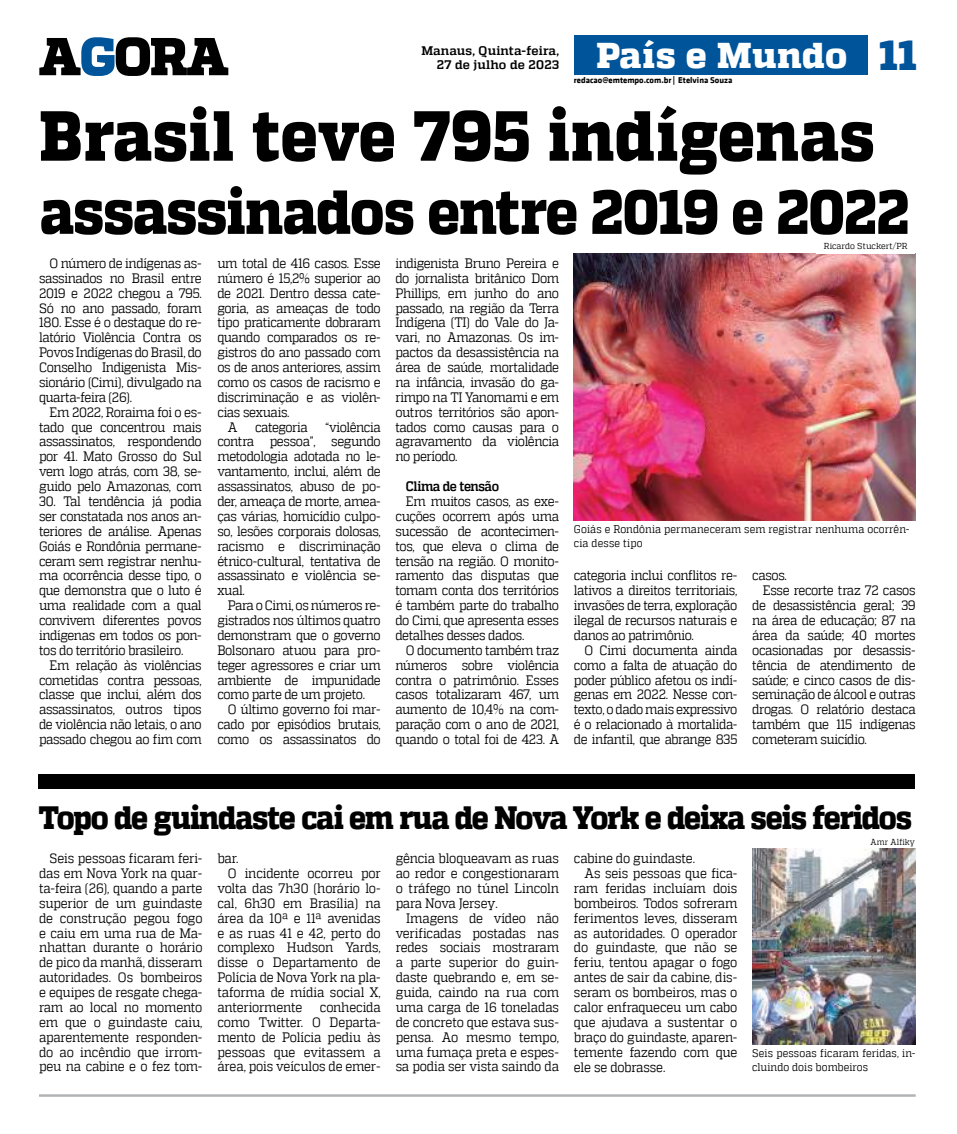
<style>
.page{position:relative;width:957px;height:1134px;background:#fff}
.page>*{position:absolute;margin:0;border:0;box-sizing:border-box;transform-origin:0 0}
.t1{font:800 70.62px "MW Quadon";letter-spacing:.005em;color:#000;scale:.9 1}
.t2{font:800 62px "MW Quadon";letter-spacing:-.015em;color:#000;scale:.9 1}
.t3{font:800 41.88px "MW Quadon";color:#00549a}
.t4{font:800 35.75px "MW Quadon";letter-spacing:.01em;color:#fff}
.t5{font:800 32.25px "MW Quadon";letter-spacing:-.04em;color:#000;scale:.9 1}
.t6{font:13.62px/14.9px "MW Quadon";letter-spacing:-.03em;color:#000;text-align:justify;scale:.9 1}
.t7{font:13.62px "MW Quadon";letter-spacing:-.01em;color:#000;scale:.9 1}
.t8{font:700 13.62px "MW Quadon";letter-spacing:-.04em;color:#000;scale:.9 1}
.t9{font:700 12.38px/14.9px "MW Quadon";letter-spacing:.015em;color:#000;text-align:right}
.t10{font:11.12px/13.4px "MW Quadon";letter-spacing:.01em;color:#000;scale:.9 1}
.t11{font:700 8.62px "MW Klavika Bd";color:#000}
.t12{font:8.62px "MW Quadon";letter-spacing:.01em;color:#000;scale:.95 1}
.t13{font:8.62px "MW Quadon";letter-spacing:.01em;color:#000;scale:.9 1}
</style>
<div class="page">
<hr style="left:39px;top:1094px;width:876px;height:3px;background:#b1b3b5">
<img style="left:574px;top:254px;width:341px;height:267px">
<div style="left:38px;top:774px;width:877px;height:15px;background:#000"></div>
<img style="left:752px;top:848px;width:163px;height:197px">
<svg style="left:39px;top:37px;width:189px;height:39px"></svg>
<div style="left:574px;top:35px;width:293px;height:40px;background:#00549a"></div>
<p class="t9" style="left:421px;top:43px;width:139px">Manaus, Quinta-feira,<br>27 de julho de 2023</p>
<h3 class="t4" style="left:596px;top:35px;width:252px">País e Mundo</h3>
<p class="t11" style="left:574px;top:74px;width:160px">redacao@emtempo.com.br | Etelvina Souza</p>
<h3 class="t3" style="left:879px;top:30px;width:39px">11</h3>
<h1 class="t1" style="left:39px;top:94px;width:929px">Brasil teve 795 indígenas</h1>
<h2 class="t2" style="left:39px;top:176px;width:968px">assassinados entre 2019 e 2022</h2>
<p class="t12" style="left:824px;top:241px;width:90px">Ricardo Stuckert/PR</p>
<p class="t6" style="left:39px;top:256px;width:182px;text-indent:11px">O número de indígenas as&shy;sassinados no Brasil entre 2019 e 2022 chegou a 795.<br>Só no ano passado, foram 180. Esse é o destaque do re&shy;latório Violência Contra os Povos Indígenas do Brasil, do Conselho Indigenista Mis&shy;sionário (Cimi), divulgado na quarta-feira (26).</p>
<p class="t6" style="left:39px;top:404px;width:182px;text-indent:11px">Em 2022, Roraima foi o es&shy;tado que concentrou mais assassinatos, respondendo por 41. Mato Grosso do Sul vem logo atrás, com 38, se&shy;guido pelo Amazonas, com</p>
<p class="t6" style="left:39px;top:494px;width:182px">30. Tal tendência já podia ser constatada nos anos an&shy;teriores de análise. Apenas Goiás e Rondônia permane&shy;ceram sem registrar nenhu&shy;ma ocorrência desse tipo, o que demonstra que o luto é uma realidade com a qual convivem diferentes povos indígenas em todos os pon&shy;tos do território brasileiro.</p>
<p class="t6" style="left:39px;top:657px;width:182px;text-indent:11px">Em relação às violências cometidas contra pessoas, classe que inclui, além dos assassinatos, outros tipos de violência não letais, o ano passado chegou ao fim com</p>
<p class="t6" style="left:217px;top:256px;width:183px">um total de 416 casos. Esse</p>
<p class="t6" style="left:217px;top:270px;width:183px">número é 15,2% superior ao</p>
<p class="t6" style="left:217px;top:285px;width:183px">de 2021. Dentro dessa cate-</p>
<p class="t6" style="left:217px;top:300px;width:183px">goria, as ameaças de todo</p>
<p class="t6" style="left:217px;top:315px;width:183px">tipo praticamente dobraram</p>
<p class="t6" style="left:217px;top:330px;width:183px">quando comparados os re-</p>
<p class="t6" style="left:217px;top:345px;width:183px">gistros do ano passado com</p>
<p class="t6" style="left:217px;top:360px;width:183px">os de anos anteriores, assim</p>
<p class="t6" style="left:217px;top:375px;width:183px">como os casos de racismo e</p>
<p class="t6" style="left:217px;top:389px;width:183px">discriminação e as violên-</p>
<p class="t6" style="left:217px;top:404px;width:82px">cias sexuais.</p>
<p class="t6" style="left:228px;top:419px;width:12px">A</p>
<p class="t6" style="left:255px;top:419px;width:60px">categoria</p>
<p class="t6" style="left:217px;top:419px;width:183px;text-indent:108px">“violência contra pessoa”, segundo metodologia adotada no le&shy;vantamento, inclui, além de assassinatos, abuso de po&shy;der, ameaça de morte, amea&shy;ças várias, homicídio culpo&shy;so, lesões corporais dolosas, racismo e discriminação étnico-cultural, tentativa de assassinato e violência se&shy;xual.</p>
<p class="t6" style="left:217px;top:598px;width:183px;text-indent:11px">Para o Cimi, os números re&shy;gistrados nos últimos quatro demonstram que o governo Bolsonaro atuou para pro&shy;teger agressores e criar um ambiente de impunidade como parte de um projeto.</p>
<p class="t6" style="left:217px;top:702px;width:183px;text-indent:11px">O último governo foi mar&shy;cado por episódios brutais, como os assassinatos do</p>
<p class="t6" style="left:395px;top:256px;width:183px">indigenista Bruno Pereira e do jornalista britânico Dom Phillips, em junho do ano passado, na região da Terra Indígena (TI) do Vale do Ja&shy;vari, no Amazonas. Os im&shy;pactos da desassistência na área de saúde, mortalidade na infância, invasão do ga&shy;rimpo na TI Yanomami e em outros territórios são apon&shy;tados como causas para o agravamento da violência no período.</p>
<p class="t8" style="left:406px;top:478px;width:105px">Clima de tensão</p>
<p class="t6" style="left:395px;top:494px;width:183px;text-indent:11px">Em muitos casos, as exe&shy;cuções ocorrem após uma sucessão de acontecimen&shy;tos, que eleva o clima de tensão na região. O monito&shy;ramento das disputas que tomam conta dos territórios é também parte do trabalho do Cimi, que apresenta esses detalhes desses dados.</p>
<p class="t6" style="left:395px;top:642px;width:183px;text-indent:11px">O documento também traz números sobre violência contra o patrimônio. Esses casos totalizaram 467, um aumento de 10,4% na com&shy;paração com o ano de 2021, quando o total foi de 423. A</p>
<p class="t10" style="left:574px;top:523px;width:375px">Goiás e Rondônia permaneceram sem registrar nenhuma ocorrên&shy;cia desse tipo</p>
<p class="t6" style="left:574px;top:568px;width:183px">categoria inclui conflitos re&shy;lativos a direitos territoriais, invasões de terra, exploração ilegal de recursos naturais e danos ao patrimônio.</p>
<p class="t6" style="left:574px;top:642px;width:183px;text-indent:11px">O Cimi documenta ainda como a falta de atuação do poder público afetou os indí&shy;genas em 2022. Nesse con&shy;texto, o dado mais expressivo é o relacionado à mortalida&shy;de infantil, que abrange 835</p>
<p class="t6" style="left:752px;top:568px;width:40px">casos.</p>
<p class="t6" style="left:762px;top:583px;width:171px">Esse recorte traz 72 casos</p>
<p class="t6" style="left:752px;top:598px;width:183px">de desassistência geral; 39</p>
<p class="t6" style="left:752px;top:613px;width:183px">na área de educação; 87 na</p>
<p class="t6" style="left:752px;top:628px;width:183px">área da saúde; 40 mortes</p>
<p class="t6" style="left:752px;top:642px;width:183px">ocasionadas por desassis-</p>
<p class="t6" style="left:752px;top:657px;width:183px">tência de atendimento de</p>
<p class="t6" style="left:752px;top:672px;width:183px">saúde; e cinco casos de dis-</p>
<p class="t6" style="left:752px;top:687px;width:183px">seminação de álcool e outras</p>
<p class="t6" style="left:752px;top:702px;width:183px">drogas. O relatório destaca</p>
<p class="t6" style="left:752px;top:717px;width:183px">também que 115 indígenas</p>
<p class="t6" style="left:752px;top:732px;width:129px">cometeram suicídio.</p>
<h3 class="t5" style="left:39px;top:799px;width:971px">Topo de guindaste cai em rua de Nova York e deixa seis feridos</h3>
<p class="t6" style="left:39px;top:851px;width:183px;text-indent:11px">Seis pessoas ficaram feri&shy;das em Nova York na quar&shy;ta-feira (26), quando a parte superior de um guindaste de construção pegou fogo e caiu em uma rua de Ma&shy;nhattan durante o horário de pico da manhã, disseram autoridades. Os bombeiros e equipes de resgate chega&shy;ram ao local no momento em que o guindaste caiu, aparentemente responden&shy;do ao incêndio que irrom&shy;peu na cabine e o fez tom-</p>
<p class="t6" style="left:217px;top:851px;width:25px">bar.</p>
<p class="t6" style="left:228px;top:866px;width:171px">O incidente ocorreu por</p>
<p class="t6" style="left:217px;top:881px;width:183px">volta das 7h30 (horário lo-</p>
<p class="t7" style="left:217px;top:895px;width:183px">cal, 6h30 em Brasília) na</p>
<p class="t7" style="left:217px;top:910px;width:183px">área da 10ª e 11ª avenidas</p>
<p class="t7" style="left:217px;top:925px;width:183px">e as ruas 41 e 42, perto do</p>
<p class="t6" style="left:217px;top:940px;width:183px">complexo Hudson Yards,</p>
<p class="t6" style="left:217px;top:955px;width:183px">disse o Departamento de</p>
<p class="t6" style="left:217px;top:970px;width:183px">Polícia de Nova York na pla-</p>
<p class="t7" style="left:217px;top:984px;width:183px">taforma de mídia social X,</p>
<p class="t6" style="left:217px;top:1000px;width:96px">anteriormente</p>
<p class="t6" style="left:217px;top:1000px;width:183px;text-indent:103px">conhecida como Twitter. O Departa&shy;mento de Polícia pediu às pessoas que evitassem a área, pois veículos de emer-</p>
<p class="t6" style="left:396px;top:851px;width:183px">gência bloqueavam as ruas ao redor e congestionaram o tráfego no túnel Lincoln para Nova Jersey.</p>
<p class="t6" style="left:396px;top:910px;width:183px;text-indent:11px">Imagens de vídeo não verificadas postadas nas redes sociais mostraram a parte superior do guin&shy;daste quebrando e, em se&shy;guida, caindo na rua com uma carga de 16 toneladas de concreto que estava sus&shy;pensa. Ao mesmo tempo, uma fumaça preta e espes&shy;sa podia ser vista saindo da</p>
<p class="t7" style="left:574px;top:851px;width:136px">cabine do guindaste.</p>
<p class="t7" style="left:584px;top:865px;width:171px">As seis pessoas que fica-</p>
<p class="t7" style="left:574px;top:880px;width:183px">ram feridas incluíam dois</p>
<p class="t7" style="left:574px;top:895px;width:183px">bombeiros. Todos sofreram</p>
<p class="t6" style="left:574px;top:910px;width:183px">ferimentos leves, disseram</p>
<p class="t6" style="left:574px;top:925px;width:183px">as autoridades. O operador</p>
<p class="t7" style="left:574px;top:940px;width:183px">do guindaste, que não se</p>
<p class="t6" style="left:574px;top:955px;width:183px">feriu, tentou apagar o fogo</p>
<p class="t7" style="left:574px;top:970px;width:183px">antes de sair da cabine, dis-</p>
<p class="t7" style="left:574px;top:984px;width:183px">seram os bombeiros, mas o</p>
<p class="t6" style="left:574px;top:1000px;width:183px">calor enfraqueceu um cabo</p>
<p class="t6" style="left:574px;top:1014px;width:183px">que ajudava a sustentar o</p>
<p class="t6" style="left:574px;top:1029px;width:183px">braço do guindaste, aparen-</p>
<p class="t6" style="left:574px;top:1044px;width:183px">temente fazendo com que</p>
<p class="t6" style="left:574px;top:1059px;width:103px">ele se dobrasse.</p>
<p class="t13" style="left:870px;top:837px;width:51px">Amr Alfiky</p>
<p class="t10" style="left:752px;top:1047px;width:183px">Seis pessoas ficaram feridas, in&shy;cluindo dois bombeiros</p>
</div>
